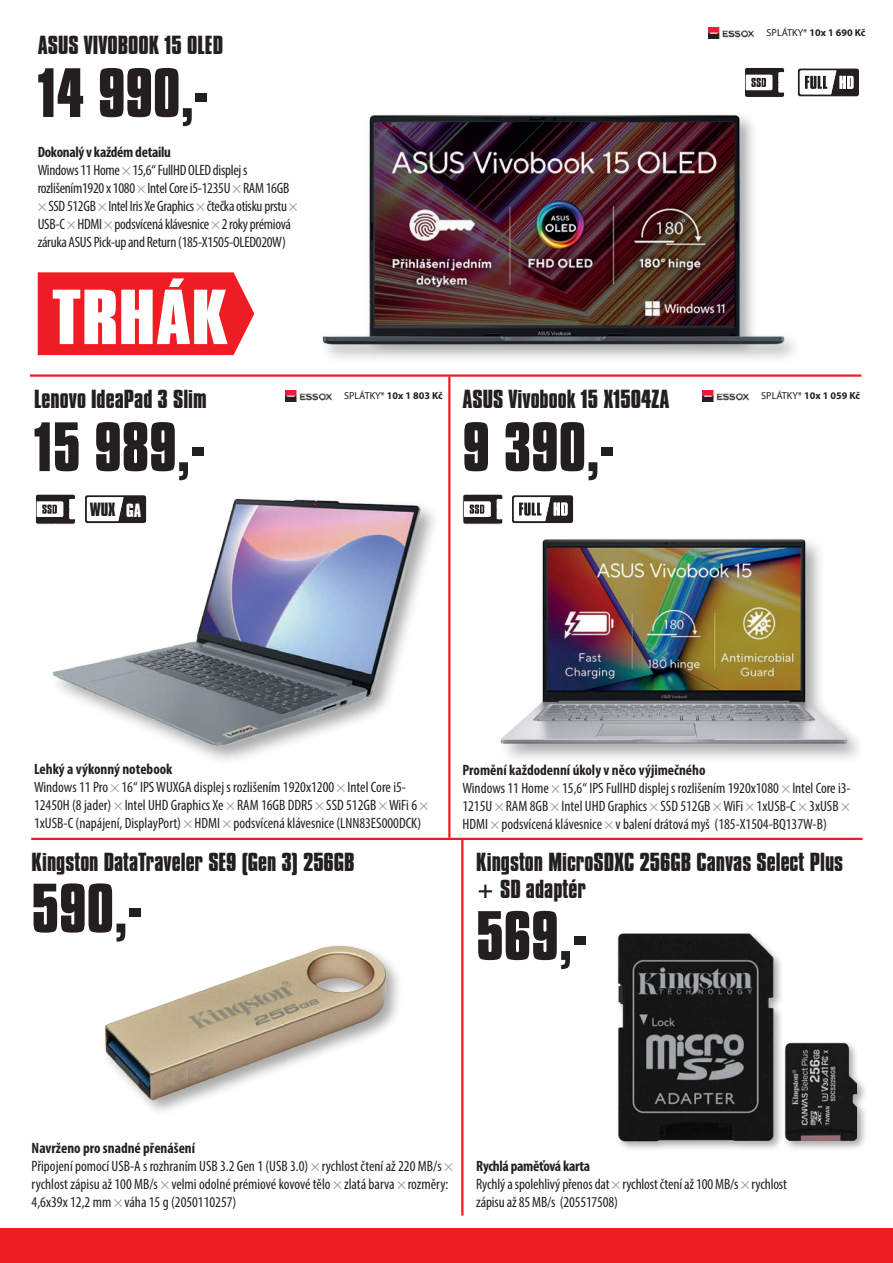
<style>
.page{position:relative;width:893px;height:1263px;background:#fff}
.page>*{position:absolute;margin:0;border:0;box-sizing:border-box;transform-origin:0 0}
.t1{font:700 67.05px "Compacta BT";color:#fff;scale:1.19 1}
.t2{font:700 60px "Compacta BT";color:#231f20}
.t3{font:700 22.5px/27px "Compacta BT";color:#231f20}
.t4{font:700 16.5px "Compacta BT";color:#231f20}
.t5{font:condensed 15px/18px "Myriad Pro";color:#231f20}
.t6{font:condensed 15px/18px "Myriad Pro";letter-spacing:-.02em;color:#231f20}
.t7{font:700 10.2px "Myriad Pro";color:#231f20}
.s1{font-weight:700}
.s2{color:#939598}
.s3{color:#fff}
.s4{font-weight:400}
</style>
<div class="page">
<hr style="left:31px;top:838px;width:831px;height:2px;background:#ee1d23">
<div style="left:0;top:1229px;width:893px;height:34px;background:#ee1d23"></div>
<img style="left:322px;top:38px;width:514px;height:320px">
<hr style="left:30px;top:374px;width:831px;height:3px;background:#ee1d23">
<hr style="left:448px;top:377px;width:2px;height:461px;background:#ee1d23">
<hr style="left:461px;top:839px;width:2px;height:376px;background:#ee1d23">
<svg style="left:798px;top:69px;width:61px;height:27px"></svg>
<svg style="left:744px;top:67px;width:41px;height:31px"></svg>
<img style="left:708px;top:27px;width:46px;height:11px">
<img style="left:286px;top:390px;width:45px;height:11px">
<img style="left:703px;top:390px;width:46px;height:11px">
<svg style="left:512px;top:495px;width:61px;height:26px"></svg>
<svg style="left:462px;top:494px;width:41px;height:27px"></svg>
<img style="left:105px;top:945px;width:294px;height:167px">
<div style="left:616px;top:931px;width:252px;height:221px;background:#231f20;opacity:.4"></div>
<img style="left:618px;top:931px;width:238px;height:221px">
<img style="left:52px;top:497px;width:382px;height:256px">
<img style="left:462px;top:521px;width:397px;height:238px">
<div style="left:38px;top:272px;width:216px;height:83px;background:#ee1d23"></div>
<svg style="left:35px;top:494px;width:41px;height:31px"></svg>
<svg style="left:85px;top:495px;width:61px;height:28px"></svg>
<div style="left:126px;top:501px;width:15px;height:17px;background:#231f20"></div>
<h3 class="t3" style="left:38px;top:32px;width:187px">ASUS VIVOBOOK 15 OLED</h3>
<h2 class="t2" style="left:38px;top:57px;width:172px">14 990,-</h2>
<p class="t6" style="left:38px;top:143px;width:261px"><span class="s1">Dokonalý v každém detailu<br></span>Windows 11 Home <span class="s2">×</span> 15,6“ FullHD OLED displej s rozlišením1920 x 1080 <span class="s2">×</span> Intel Core i5-1235U <span class="s2">×</span> RAM 16GB <span class="s2">×</span> SSD 512GB <span class="s2">×</span> Intel Iris Xe Graphics <span class="s2">×</span> čtečka otisku prstu <span class="s2">× </span>USB-C <span class="s2">×</span> HDMI <span class="s2">×</span> podsvícená klávesnice <span class="s2">×</span> 2 roky prémiová záruka ASUS Pick-up and Return (185-X1505-OLED020W)</p>
<h1 class="t1" style="left:52px;top:277px;width:150px">TRHÁK</h1>
<h3 class="t3" style="left:34px;top:386px;width:174px">Lenovo IdeaPad 3 Slim</h3>
<h2 class="t2" style="left:34px;top:411px;width:172px">15 989,-</h2>
<p class="t4" style="left:90px;top:500px;width:52px">WUX <span class="s3">GA</span></p>
<p class="t7" style="left:767px;top:26px;width:100px"><span class="s4">SPLÁTKY*</span> 10x 1 690 Kč</p>
<h3 class="t3" style="left:462px;top:386px;width:209px">ASUS Vivobook 15 X1504ZA</h3>
<p class="t7" style="left:344px;top:389px;width:100px"><span class="s4">SPLÁTKY*</span> 10x 1 803 Kč</p>
<p class="t7" style="left:761px;top:389px;width:100px"><span class="s4">SPLÁTKY*</span> 10x 1 059 Kč</p>
<h2 class="t2" style="left:462px;top:411px;width:153px">9 390,-</h2>
<p class="t5" style="left:34px;top:760px;width:396px"><span class="s1">Lehký a výkonný notebook<br></span>Windows 11 Pro <span class="s2">×</span> 16“ IPS WUXGA displej s rozlišením 1920x1200 <span class="s2">×</span> Intel Core i5- 12450H (8 jader) <span class="s2">×</span> Intel UHD Graphics Xe <span class="s2">×</span> RAM 16GB DDR5 <span class="s2">×</span> SSD 512GB <span class="s2">×</span> WiFi 6 <span class="s2">× </span>1xUSB-C (napájení, DisplayPort) <span class="s2">×</span> HDMI <span class="s2">×</span> podsvícená klávesnice (LNN83ES000DCK)</p>
<h3 class="t3" style="left:32px;top:848px;width:325px">Kingston DataTraveler SE9 (Gen 3) 256GB</h3>
<h2 class="t2" style="left:32px;top:872px;width:112px">590,-</h2>
<p class="t5" style="left:462px;top:760px;width:390px"><span class="s1">Promění každodenní úkoly v něco výjimečného<br></span>Windows 11 Home <span class="s2">×</span> 15,6“ IPS FullHD displej s rozlišením 1920x1080 <span class="s2">×</span> Intel Core i3- 1215U <span class="s2">×</span> RAM 8GB <span class="s2">×</span> Intel UHD Graphics <span class="s2">×</span> SSD 512GB <span class="s2">×</span> WiFi <span class="s2">×</span> 1xUSB-C <span class="s2">×</span> 3xUSB <span class="s2">× </span>HDMI <span class="s2">×</span> podsvícená klávesnice <span class="s2">×</span> v balení drátová myš (185-X1504-BQ137W-B)</p>
<h3 class="t3" style="left:476px;top:848px;width:368px">Kingston MicroSDXC 256GB Canvas Select Plus + SD adaptér</h3>
<h2 class="t2" style="left:476px;top:899px;width:112px">569,-</h2>
<p class="t5" style="left:32px;top:1139px;width:423px"><span class="s1">Navrženo pro snadné přenášení<br></span>Připojení pomocí USB-A s rozhraním USB 3.2 Gen 1 (USB 3.0) <span class="s2">×</span> rychlost čtení až 220 MB/s <span class="s2">× </span>rychlost zápisu až 100 MB/s <span class="s2">×</span> velmi odolné prémiové kovové tělo <span class="s2">×</span> zlatá barva <span class="s2">×</span> rozměry:<br>4,6x39x 12,2 mm <span class="s2">×</span> váha 15 g (2050110257)</p>
<p class="t5" style="left:476px;top:1156px;width:312px"><span class="s1">Rychlá paměťová karta<br></span>Rychlý a spolehlivý přenos dat <span class="s2">×</span> rychlost čtení až 100 MB/s <span class="s2">×</span> rychlost zápisu až 85 MB/s (205517508)</p>
</div>
